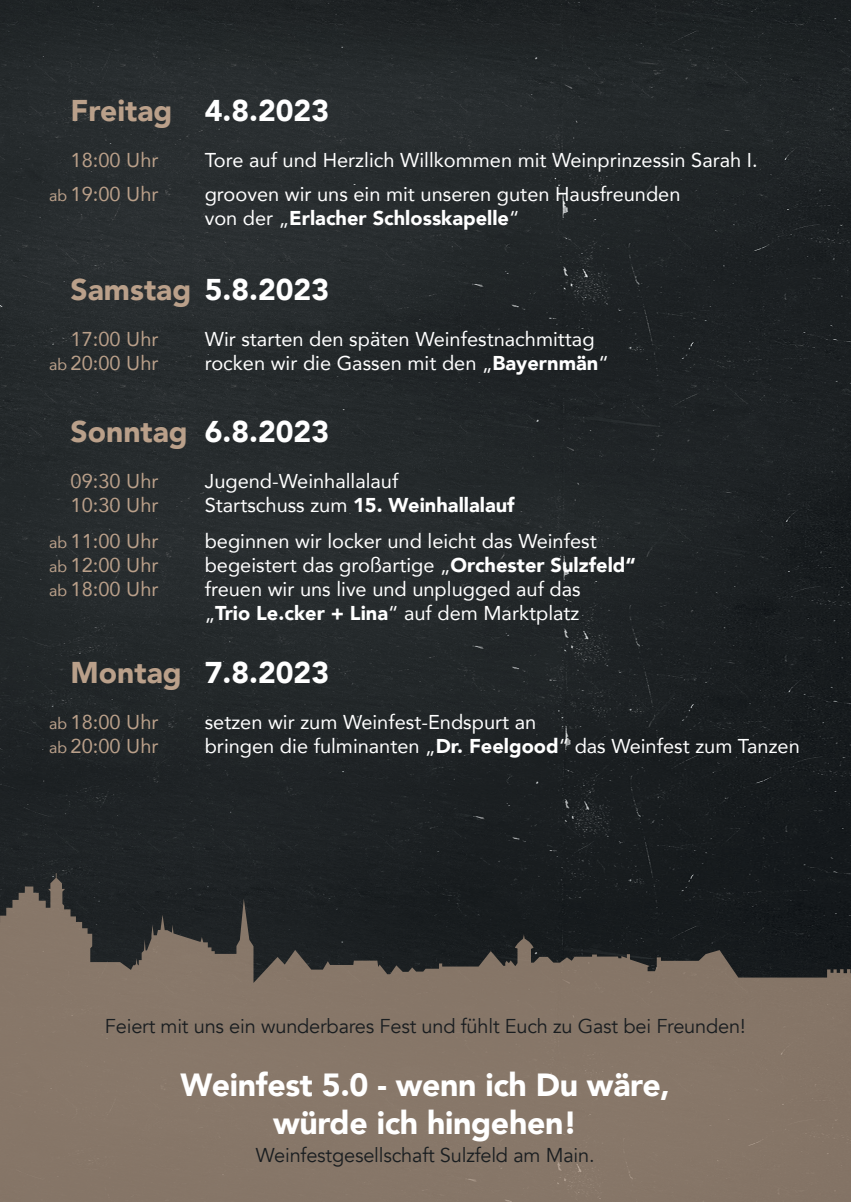
<style>
.page{position:relative;width:851px;height:1202px;background:#fff}
.page>*{position:absolute;margin:0;border:0;box-sizing:border-box;transform-origin:0 0}
.t1{font:900 32px "Avenir";letter-spacing:-.01em;color:#fff}
.t2{font:900 30px "Avenir";color:#fff}
.t3{font:20px/24px "Avenir";color:#fff}
.t4{font:20px "Avenir";letter-spacing:-.01em;color:#191d20}
.t5{font:20px "Avenir";color:#baa08a}
.t6{font:900 20px "Avenir";color:#fff}
.t7{font:16px "Avenir";color:#baa08a}
.s1{color:#baa08a}
.s2{font-weight:400}
.s3{font-weight:900}
</style>
<div class="page">
<img style="left:0;top:0;width:850px;height:873px">
<svg style="left:0;top:873px;width:850px;height:329px;background:#6b6056"></svg>
<p class="t2" style="left:71px;top:85px;width:260px"><span class="s1">Freitag</span> 4.8.2023</p>
<p class="t5" style="left:71px;top:144px;width:89px">18:00 Uhr</p>
<p class="t3" style="left:205px;top:147px;width:554px">Tore auf und Herzlich Willkommen mit Weinprinzessin Sarah I.</p>
<p class="t5" style="left:71px;top:178px;width:89px">19:00 Uhr</p>
<p class="t3" style="left:205px;top:181px;width:477px">grooven wir uns ein mit unseren guten Hausfreunden</p>
<p class="t6" style="left:205px;top:201px;width:316px"><span class="s2">von der „</span>Erlacher Schlosskapelle<span class="s2">“</span></p>
<p class="t7" style="left:49px;top:182px;width:20px">ab</p>
<p class="t2" style="left:71px;top:264px;width:260px"><span class="s1">Samstag</span> 5.8.2023</p>
<p class="t5" style="left:71px;top:323px;width:89px">17:00 Uhr</p>
<p class="t3" style="left:205px;top:326px;width:391px">Wir starten den späten Weinfestnachmittag</p>
<p class="t5" style="left:71px;top:347px;width:89px">20:00 Uhr</p>
<p class="t3" style="left:205px;top:350px;width:405px">rocken wir die Gassen mit den „<span class="s3">Bayernmän</span>“</p>
<p class="t7" style="left:49px;top:351px;width:20px">ab</p>
<p class="t2" style="left:71px;top:406px;width:260px"><span class="s1">Sonntag</span> 6.8.2023</p>
<p class="t5" style="left:71px;top:465px;width:89px">09:30 Uhr</p>
<p class="t3" style="left:205px;top:468px;width:195px">Jugend-Weinhallalauf</p>
<p class="t5" style="left:71px;top:489px;width:89px">10:30 Uhr</p>
<p class="t6" style="left:205px;top:488px;width:311px"><span class="s2">Startschuss zum</span> 15. Weinhallalauf</p>
<p class="t5" style="left:71px;top:525px;width:89px">11:00 Uhr</p>
<p class="t3" style="left:205px;top:528px;width:393px">beginnen wir locker und leicht das Weinfest</p>
<p class="t5" style="left:71px;top:549px;width:89px">12:00 Uhr</p>
<p class="t3" style="left:205px;top:552px;width:432px">begeistert das großartige „<span class="s3">Orchester Sulzfeld“</span></p>
<p class="t5" style="left:71px;top:573px;width:89px">18:00 Uhr</p>
<p class="t3" style="left:205px;top:576px;width:377px">freuen wir uns live und unplugged auf das „<span class="s3">Trio Le.cker + Lina</span>“ auf dem Marktplatz</p>
<p class="t2" style="left:71px;top:647px;width:260px"><span class="s1">Montag</span> 7.8.2023</p>
<p class="t5" style="left:71px;top:706px;width:89px">18:00 Uhr</p>
<p class="t3" style="left:205px;top:709px;width:333px">setzen wir zum Weinfest-Endspurt an</p>
<p class="t5" style="left:71px;top:730px;width:89px">20:00 Uhr</p>
<p class="t3" style="left:205px;top:733px;width:596px">bringen die fulminanten „<span class="s3">Dr. Feelgood</span>“ das Weinfest zum Tanzen</p>
<p class="t7" style="left:49px;top:529px;width:20px">ab</p>
<p class="t7" style="left:49px;top:554px;width:20px">ab</p>
<p class="t7" style="left:49px;top:578px;width:20px">ab</p>
<p class="t7" style="left:49px;top:710px;width:20px">ab</p>
<p class="t7" style="left:49px;top:734px;width:20px">ab</p>
<p class="t4" style="left:105px;top:1014px;width:642px">Feiert mit uns ein wunderbares Fest und fühlt Euch zu Gast bei Freunden!</p>
<p class="t1" style="left:180px;top:1057px;width:490px">Weinfest 5.0 - wenn ich Du wäre,</p>
<p class="t1" style="left:273px;top:1095px;width:306px">würde ich hingehen!</p>
<p class="t4" style="left:256px;top:1143px;width:340px">Weinfestgesellschaft Sulzfeld am Main.</p>
</div>
